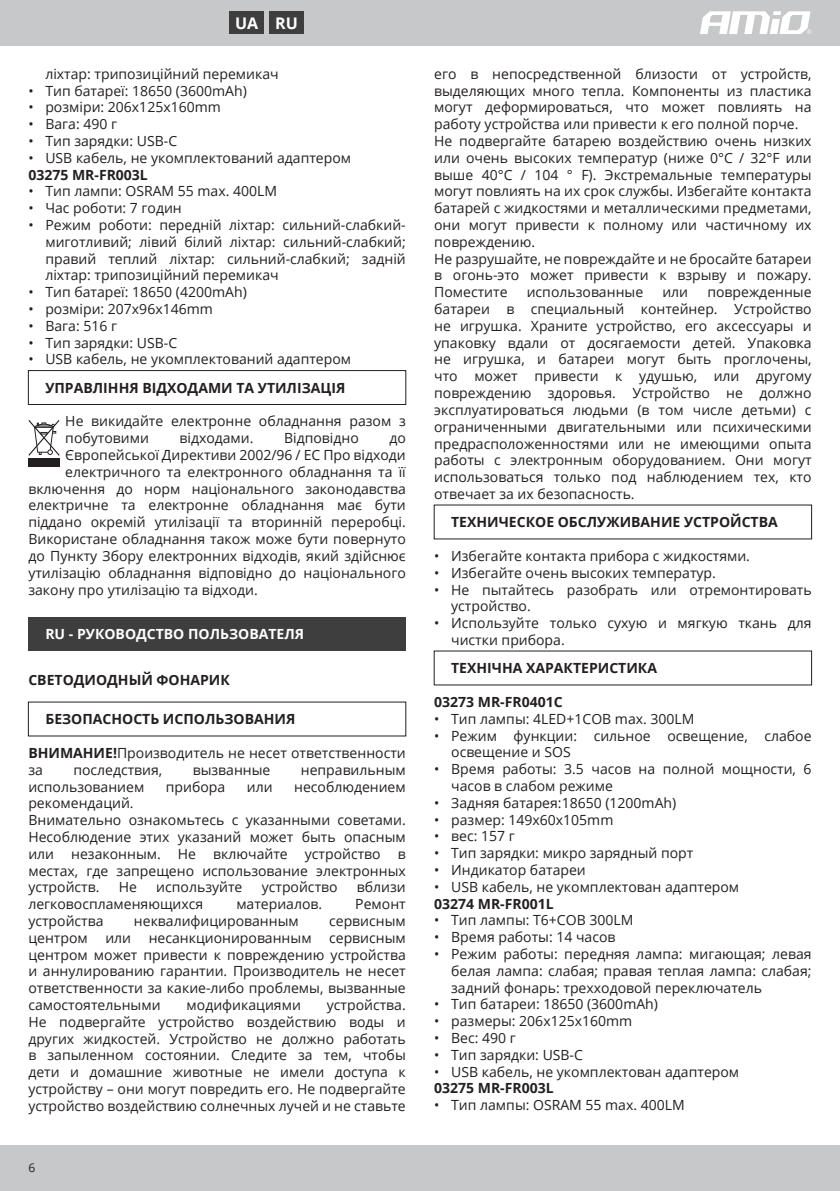
<style>
.page{position:relative;width:840px;height:1191px;background:#fff}
.page>*{position:absolute;margin:0;border:0;box-sizing:border-box;transform-origin:0 0}
.Jezyk_Ikona{font:700 16px "Open Sans";color:#fff}
.Tekst{font:14px/16.8px "Open Sans";color:#231f20;text-align:justify}
.Nagłówek_ROZDZIAŁU{font:700 14px "Open Sans";color:#231f20}
.Tekst-2{font:700 14px "Open Sans";color:#231f20}
.Jezyk{font:700 14px "Open Sans";color:#fff}
.Nazwa_produktu{font:700 14px "Open Sans";color:#231f20}
.t1{font:12px "Open Sans";color:#231f20}
.s1{font-weight:700}
</style>
<div class="page">
<div style="left:0;top:0;width:839px;height:45px;background:#c7c8ca"></div>
<div style="left:0;top:1145px;width:839px;height:46px;background:#c7c8ca"></div>
<svg style="left:700px;top:11px;width:111px;height:23px"></svg>
<div style="left:28px;top:370px;width:378px;height:35px;border:1px solid #231f20"></div>
<div style="left:28px;top:617px;width:377px;height:34px;background:#3e3e3f"></div>
<svg style="left:28px;top:420px;width:32px;height:36px"></svg>
<div style="left:28px;top:458px;width:32px;height:8px;background:#231f20"></div>
<div style="left:229px;top:11px;width:34px;height:23px;background:#3e3e3f"></div>
<div style="left:269px;top:11px;width:34px;height:23px;background:#3e3e3f"></div>
<p class="Jezyk_Ikona" style="left:235px;top:12px;width:25px">UA</p>
<p class="Jezyk_Ikona" style="left:275px;top:12px;width:24px">RU</p>
<p class="Tekst" style="left:45px;top:65px;width:235px">ліхтар: трипозиційний перемикач</p>
<p class="Tekst" style="left:28px;top:82px;width:220px">• Тип батареї: 18650 (3600mAh)</p>
<p class="Tekst" style="left:28px;top:99px;width:194px">• розміри: 206x125x160mm</p>
<p class="Tekst" style="left:28px;top:115px;width:90px">• Вага: 490 г</p>
<p class="Tekst" style="left:28px;top:132px;width:150px">• Тип зарядки: USB-C</p>
<p class="Tekst" style="left:28px;top:149px;width:324px">• USB кабель, не укомплектований адаптером</p>
<p class="Tekst-2" style="left:28px;top:165px;width:121px">03275 MR-FR003L</p>
<p class="Tekst" style="left:28px;top:183px;width:250px">• Тип лампи: OSRAM 55 max. 400LM</p>
<p class="Tekst" style="left:28px;top:199px;width:155px">• Час роботи: 7 годин</p>
<p class="Tekst" style="left:45px;top:216px;width:362px;text-indent:-17px">• Режим роботи: передній ліхтар: сильний-слабкий&shy;миготливий; лівий білий ліхтар: сильний-слабкий; правий теплий ліхтар: сильний-слабкий; задній ліхтар: трипозиційний перемикач</p>
<p class="Tekst" style="left:28px;top:283px;width:220px">• Тип батареї: 18650 (4200mAh)</p>
<p class="Tekst" style="left:28px;top:300px;width:186px">• розміри: 207x96x146mm</p>
<p class="Tekst" style="left:28px;top:317px;width:90px">• Вага: 516 г</p>
<p class="Tekst" style="left:28px;top:334px;width:150px">• Тип зарядки: USB-C</p>
<p class="Tekst" style="left:28px;top:351px;width:324px">• USB кабель, не укомплектований адаптером</p>
<p class="Nagłówek_ROZDZIAŁU" style="left:45px;top:378px;width:301px">УПРАВЛІННЯ ВІДХОДАМИ ТА УТИЛІЗАЦІЯ</p>
<p class="Tekst" style="left:65px;top:412px;width:342px">Не викидайте електронне обладнання разом з побутовими</p>
<p class="Tekst" style="left:179px;top:429px;width:75px">відходами.</p>
<p class="Tekst" style="left:284px;top:429px;width:76px">Відповідно</p>
<p class="Tekst" style="left:389px;top:429px;width:18px">до</p>
<p class="Tekst" style="left:65px;top:446px;width:342px">Європейської Директиви 2002/96 / EC Про відходи</p>
<p class="Tekst" style="left:65px;top:463px;width:342px">електричного та електронного обладнання та її</p>
<p class="Tekst" style="left:28px;top:480px;width:379px">включення до норм національного законодавства</p>
<p class="Tekst" style="left:28px;top:496px;width:379px">електричне та електронне обладнання має бути</p>
<p class="Tekst" style="left:28px;top:513px;width:379px">піддано окремій утилізації та вторинній переробці.</p>
<p class="Tekst" style="left:28px;top:530px;width:379px">Використане обладнання також може бути повернуто</p>
<p class="Tekst" style="left:28px;top:547px;width:379px">до Пункту Збору електронних відходів, який здійснює</p>
<p class="Tekst" style="left:28px;top:564px;width:379px">утилізацію обладнання відповідно до національного</p>
<p class="Tekst" style="left:28px;top:580px;width:231px">закону про утилізацію та відходи.</p>
<p class="Jezyk" style="left:45px;top:624px;width:260px">RU - РУКОВОДСТВО ПОЛЬЗОВАТЕЛЯ</p>
<p class="Nazwa_produktu" style="left:28px;top:669px;width:203px">СВЕТОДИОДНЫЙ ФОНАРИК</p>
<p class="Nagłówek_ROZDZIAŁU" style="left:45px;top:709px;width:251px">БЕЗОПАСНОСТЬ ИСПОЛЬЗОВАНИЯ</p>
<p class="Tekst" style="left:28px;top:744px;width:379px"><span class="s1">ВНИМАНИЕ!</span>Производитель не несет ответственности за</p>
<p class="Tekst" style="left:73px;top:761px;width:90px">последствия,</p>
<p class="Tekst" style="left:193px;top:761px;width:79px">вызванные</p>
<p class="Tekst" style="left:301px;top:761px;width:106px">неправильным</p>
<p class="Tekst" style="left:28px;top:777px;width:117px">использованием</p>
<p class="Tekst" style="left:166px;top:777px;width:61px">прибора</p>
<p class="Tekst" style="left:247px;top:777px;width:27px">или</p>
<p class="Tekst" style="left:294px;top:777px;width:113px">несоблюдением</p>
<p class="Tekst" style="left:28px;top:794px;width:107px">рекомендаций.</p>
<p class="Tekst" style="left:28px;top:811px;width:379px">Внимательно ознакомьтесь с указанными советами.<br>Несоблюдение этих указаний может быть опасным или незаконным. Не включайте устройство в местах, где запрещено использование электронных устройств.</p>
<p class="Tekst" style="left:119px;top:878px;width:20px">Не</p>
<p class="Tekst" style="left:156px;top:878px;width:88px">используйте</p>
<p class="Tekst" style="left:261px;top:878px;width:77px">устройство</p>
<p class="Tekst" style="left:357px;top:878px;width:50px">вблизи</p>
<p class="Tekst" style="left:28px;top:895px;width:176px">легковоспламеняющихся</p>
<p class="Tekst" style="left:236px;top:895px;width:87px">материалов.</p>
<p class="Tekst" style="left:355px;top:895px;width:52px">Ремонт</p>
<p class="Tekst" style="left:28px;top:912px;width:77px">устройства</p>
<p class="Tekst" style="left:134px;top:912px;width:166px">неквалифицированным</p>
<p class="Tekst" style="left:329px;top:912px;width:78px">сервисным</p>
<p class="Tekst" style="left:28px;top:929px;width:61px">центром</p>
<p class="Tekst" style="left:105px;top:929px;width:27px">или</p>
<p class="Tekst" style="left:149px;top:929px;width:164px">несанкционированным</p>
<p class="Tekst" style="left:28px;top:929px;width:379px;text-indent:300px">сервисным центром может привести к повреждению устройства и аннулированию гарантии. Производитель не несет ответственности за какие-либо проблемы, вызванные самостоятельными</p>
<p class="Tekst" style="left:186px;top:996px;width:116px">модификациями</p>
<p class="Tekst" style="left:28px;top:996px;width:379px;text-indent:298px">устройства.<br>Не подвергайте устройство воздействию воды и других жидкостей. Устройство не должно работать в запыленном состоянии. Следите за тем, чтобы дети и домашние животные не имели доступа к устройству – они могут повредить его. Не подвергайте устройство воздействию солнечных лучей и не ставьте</p>
<p class="t1" style="left:28px;top:1159px;width:8px">6</p>
<p class="Tekst" style="left:434px;top:65px;width:379px">его в непосредственной близости от устройств, выделяющих много тепла. Компоненты из пластика могут деформироваться, что может повлиять на работу устройства или привести к его полной порче.</p>
<p class="Tekst" style="left:434px;top:132px;width:379px">Не подвергайте батарею воздействию очень низких или очень высоких температур (ниже 0°C / 32°F или выше 40°C / 104 ° F). Экстремальные температуры могут повлиять на их срок службы. Избегайте контакта батарей с жидкостями и металлическими предметами, они могут привести к полному или частичному их повреждению.</p>
<p class="Tekst" style="left:434px;top:250px;width:379px">Не разрушайте, не повреждайте и не бросайте батареи в огонь-это может привести к взрыву и пожару.<br>Поместите</p>
<p class="Tekst" style="left:434px;top:283px;width:379px;text-indent:273px">поврежденные батареи в специальный контейнер. Устройство не игрушка. Храните устройство, его аксессуары и упаковку вдали от досягаемости детей. Упаковка не игрушка, и батареи могут быть проглочены, что может привести к удушью, или другому повреждению здоровья. Устройство не должно эксплуатироваться людьми (в том числе детьми) с ограниченными двигательными или психическими предрасположенностями или не имеющими опыта работы с электронным оборудованием. Они могут использоваться только под наблюдением тех, кто отвечает за их безопасность.</p>
<p class="Nagłówek_ROZDZIAŁU" style="left:451px;top:512px;width:328px">ТЕХНИЧЕСКОЕ ОБСЛУЖИВАНИЕ УСТРОЙСТВА</p>
<p class="Tekst" style="left:434px;top:547px;width:317px">• Избегайте контакта прибора с жидкостями.</p>
<p class="Tekst" style="left:434px;top:564px;width:283px">• Избегайте очень высоких температур.</p>
<p class="Tekst" style="left:451px;top:580px;width:362px;text-indent:-17px">• Не пытайтесь разобрать или отремонтировать устройство.</p>
<p class="Tekst" style="left:451px;top:614px;width:361px;text-indent:-17px">• Используйте только сухую и мягкую ткань для чистки прибора.</p>
<p class="Nagłówek_ROZDZIAŁU" style="left:451px;top:658px;width:207px">ТЕХНІЧНА ХАРАКТЕРИСТИКА</p>
<p class="Tekst-2" style="left:434px;top:692px;width:130px">03273 MR-FR0401C</p>
<p class="Tekst" style="left:434px;top:710px;width:262px">• Тип лампы: 4LED+1COB max. 300LM</p>
<p class="Tekst" style="left:451px;top:726px;width:361px;text-indent:-17px">• Режим функции: сильное освещение, слабое освещение и SOS</p>
<p class="Tekst" style="left:451px;top:760px;width:362px;text-indent:-17px">• Время работы: 3.5 часов на полной мощности, 6 часов в слабом режиме</p>
<p class="Tekst" style="left:434px;top:794px;width:243px">• Задняя батарея:18650 (1200mAh)</p>
<p class="Tekst" style="left:434px;top:810px;width:181px">• размер: 149x60x105mm</p>
<p class="Tekst" style="left:434px;top:827px;width:82px">• вес: 157 г</p>
<p class="Tekst" style="left:434px;top:844px;width:260px">• Тип зарядки: микро зарядный порт</p>
<p class="Tekst" style="left:434px;top:861px;width:153px">• Индикатор батареи</p>
<p class="Tekst" style="left:434px;top:878px;width:306px">• USB кабель, не укомплектован адаптером</p>
<p class="Tekst-2" style="left:434px;top:893px;width:121px">03274 MR-FR001L</p>
<p class="Tekst" style="left:434px;top:911px;width:201px">• Тип лампы: T6+COB 300LM</p>
<p class="Tekst" style="left:434px;top:928px;width:183px">• Время работы: 14 часов</p>
<p class="Tekst" style="left:451px;top:945px;width:362px;text-indent:-17px">• Режим работы: передняя лампа: мигающая; левая белая лампа: слабая; правая теплая лампа: слабая; задний фонарь: трехходовой переключатель</p>
<p class="Tekst" style="left:434px;top:995px;width:225px">• Тип батареи: 18650 (3600mAh)</p>
<p class="Tekst" style="left:434px;top:1012px;width:199px">• размеры: 206x125x160mm</p>
<p class="Tekst" style="left:434px;top:1029px;width:83px">• Вес: 490 г</p>
<p class="Tekst" style="left:434px;top:1046px;width:150px">• Тип зарядки: USB-C</p>
<p class="Tekst" style="left:434px;top:1062px;width:306px">• USB кабель, не укомплектован адаптером</p>
<p class="Tekst-2" style="left:434px;top:1078px;width:121px">03275 MR-FR003L</p>
<p class="Tekst" style="left:434px;top:1096px;width:252px">• Тип лампы: OSRAM 55 max. 400LM</p>
<p class="Tekst" style="left:526px;top:283px;width:118px">использованные</p>
<p class="Tekst" style="left:662px;top:283px;width:27px">или</p>
</div>
